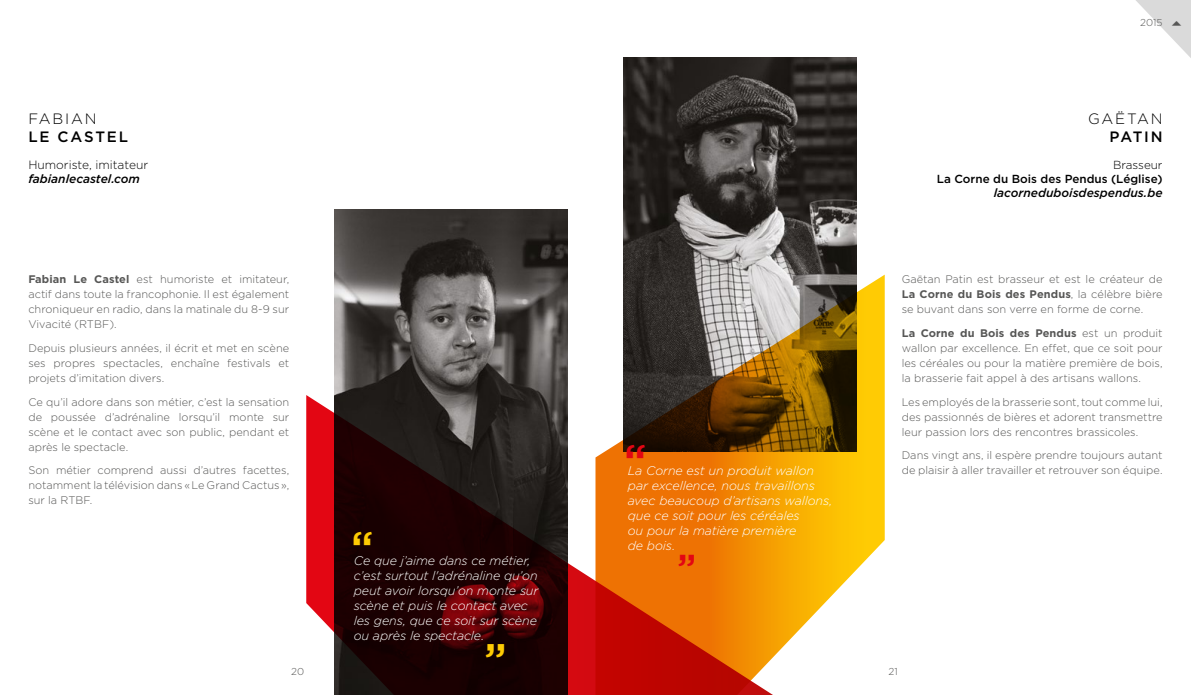
<style>
.page{position:relative;width:1191px;height:695px;background:#fff}
.page>*{position:absolute;margin:0;border:0;box-sizing:border-box;transform-origin:0 0}
.t1{font:500 47px "Gotham";color:#fecb04}
.t2{font:500 47px "Gotham";color:#e30613}
.t3{font:500 40.3px "Gotham";color:#e30613}
.t4{font:500 15px "Gotham";letter-spacing:.115em;color:#000}
.t5{font:300 15px "Gotham";letter-spacing:.12em;color:#000}
.t6{font:italic 300 12.5px/15px "Gotham";letter-spacing:-.01em;color:#fff}
.t7{font:italic 500 12px "Gotham";color:#000}
.t8{font:300 12px "Gotham";color:#000}
.t9{font:500 11.7px "Gotham";color:#000}
.t10{font:300 11.7px "Gotham";color:#000}
.t11{font:300 11px/15px "Gotham";color:#575756;text-align:justify}
.t12{font:300 10px "Gotham";letter-spacing:.005em;color:#575756}
.s1{font-weight:700}
</style>
<div class="page">
<img style="left:334px;top:210px;width:233px;height:185px">
<svg style="left:306px;top:395px;width:579px;height:299px;background:#4c2122"></svg>
<img style="left:624px;top:58px;width:232px;height:216px">
<svg style="left:595px;top:274px;width:289px;height:420px;background:#c18135"></svg>
<svg style="left:1136px;top:0;width:55px;height:58px"></svg>
<h3 class="t5" style="left:28px;top:109px;width:70px">FABIAN</h3>
<h3 class="t4" style="left:28px;top:127px;width:101px">LE CASTEL</h3>
<p class="t8" style="left:28px;top:157px;width:121px">Humoriste, imitateur</p>
<p class="t7" style="left:28px;top:171px;width:113px">fabianlecastel.com</p>
<p class="t11" style="left:28px;top:272px;width:262px"><span class="s1">Fabian Le Castel</span> est humoriste et imitateur, actif dans toute la francophonie. Il est également chroniqueur en radio, dans la matinale du 8-9 sur Vivacité (RTBF).</p>
<p class="t11" style="left:28px;top:340px;width:262px">Depuis plusieurs années, il écrit et met en scène ses propres spectacles, enchaîne festivals et projets d’imitation divers.</p>
<p class="t11" style="left:28px;top:394px;width:262px">Ce qu’il adore dans son métier, c’est la sensation de poussée d’adrénaline lorsqu’il monte sur scène et le contact avec son public, pendant et après le spectacle.</p>
<p class="t11" style="left:28px;top:462px;width:262px">Son métier comprend aussi d’autres facettes, notamment la télévision dans « Le Grand Cactus », sur la RTBF.</p>
<h1 class="t1" style="left:351px;top:518px;width:24px">‘‘</h1>
<p class="t6" style="left:354px;top:552px;width:186px">Ce que j’aime dans ce métier, c’est surtout l'adrénaline qu’on peut avoir lorsqu’on monte sur scène et puis le contact avec les gens, que ce soit sur scène ou après le spectacle.</p>
<h1 class="t1" style="left:484px;top:629px;width:24px">’’</h1>
<h1 class="t2" style="left:624px;top:430px;width:24px">‘‘</h1>
<p class="t6" style="left:628px;top:462px;width:206px">La Corne est un produit wallon par excellence, nous travaillons avec beaucoup d’artisans wallons, que ce soit pour les céréales<br>ou pour la matière première<br>de bois.</p>
<h2 class="t3" style="left:677px;top:542px;width:21px">’’</h2>
<p class="t12" style="left:1140px;top:16px;width:24px">2015</p>
<h3 class="t5" style="left:1088px;top:109px;width:76px">GAËTAN</h3>
<h3 class="t4" style="left:1109px;top:127px;width:55px">PATIN</h3>
<p class="t10" style="left:1113px;top:157px;width:51px">Brasseur</p>
<p class="t9" style="left:937px;top:171px;width:227px">La Corne du Bois des Pendus (Léglise)</p>
<p class="t7" style="left:993px;top:185px;width:170px">lacorneduboisdespendus.be</p>
<p class="t11" style="left:901px;top:272px;width:262px">Gaëtan Patin est brasseur et est le créateur de <span class="s1">La Corne du Bois des Pendus</span>, la célèbre bière se buvant dans son verre en forme de corne.</p>
<p class="t11" style="left:901px;top:325px;width:262px"><span class="s1">La Corne du Bois des Pendus</span> est un produit wallon par excellence. En effet, que ce soit pour les céréales ou pour la matière première de bois, la brasserie fait appel à des artisans wallons.</p>
<p class="t11" style="left:901px;top:394px;width:262px">Les employés de la brasserie sont, tout comme lui, des passionnés de bières et adorent transmettre leur passion lors des rencontres brassicoles.</p>
<p class="t11" style="left:901px;top:447px;width:262px">Dans vingt ans, il espère prendre toujours autant de plaisir à aller travailler et retrouver son équipe.</p>
<p class="t12" style="left:291px;top:664px;width:15px">20</p>
<p class="t12" style="left:888px;top:664px;width:11px">21</p>
</div>
